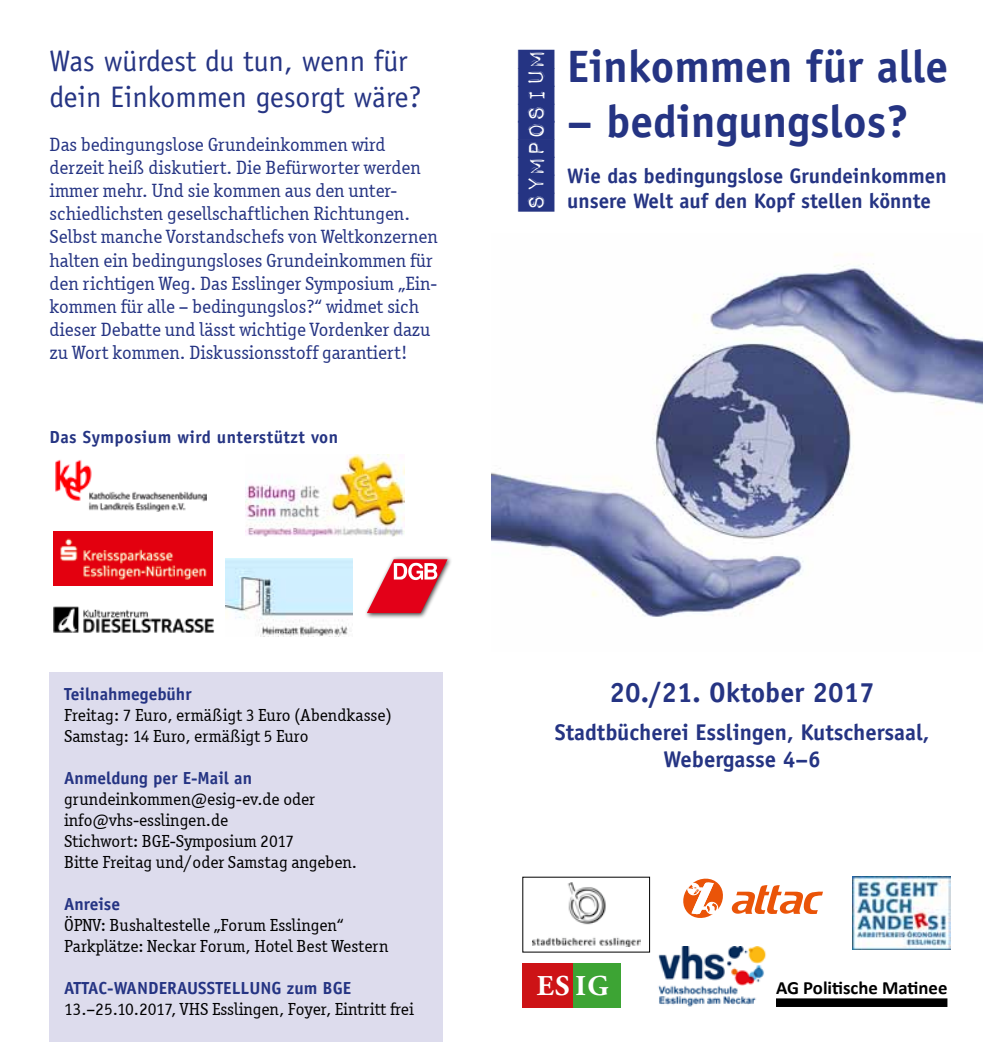
<style>
.page{position:relative;width:983px;height:1042px;background:#fff}
.page>*{position:absolute;margin:0;border:0;box-sizing:border-box;transform-origin:0 0}
.t1{font:700 45.5px "Officina Sans Std";color:#253483}
.t2{font:29.75px/35.7px "Officina Sans Std";color:#253483}
.t3{font:29.75px "Impact Label";color:#253483}
.t4{font:700 28.7px "Adobe Garamond Pro";color:#fff}
.t5{font:700 28px "Officina Sans Std";color:#253483}
.t6{font:700 22.75px/27.3px "Officina Sans Std";color:#253483;text-align:center}
.t7{font:700 21px/25.2px "Officina Sans Std";color:#253483}
.t8{font:19.25px/23.1px "Officina Serif ITCTT Book";color:#253483}
.t9{font:700 18.72px "Calibri";color:#000}
.t10{font:17.5px/21px "Officina Serif ITCTT Book";color:#000}
.t11{font:700 17.5px "Officina Sans Std";color:#253483}
.t12{font:700 17.5px "Officina Sans Std";letter-spacing:.025em;color:#253483}
</style>
<div class="page">
<div style="left:49px;top:672px;width:393px;height:370px;background:#dddced"></div>
<img style="left:649px;top:947px;width:117px;height:60px">
<img style="left:54px;top:532px;width:158px;height:53px">
<img style="left:246px;top:454px;width:158px;height:82px">
<img style="left:55px;top:460px;width:151px;height:51px">
<img style="left:225px;top:558px;width:128px;height:78px">
<img style="left:54px;top:607px;width:160px;height:26px">
<div style="left:364px;top:556px;width:89px;height:63px;background:#000;opacity:.75"></div>
<svg style="left:367px;top:559px;width:80px;height:54px"></svg>
<img style="left:852px;top:877px;width:97px;height:72px">
<img style="left:532px;top:882px;width:108px;height:64px">
<svg style="left:683px;top:878px;width:139px;height:40px"></svg>
<div style="left:522px;top:963px;width:50px;height:45px;background:#cd1316"></div>
<div style="left:572px;top:963px;width:48px;height:45px;background:#3da434"></div>
<div style="left:775px;top:998px;width:172px;height:9px;background:#000"></div>
<img style="left:491px;top:254px;width:491px;height:363px">
<h2 class="t2" style="left:50px;top:43px;width:373px">Was würdest du tun, wenn für dein Einkommen gesorgt wäre?</h2>
<p class="t8" style="left:50px;top:133px;width:389px">Das bedingungslose Grundeinkommen wird derzeit heiß diskutiert. Die Befürworter werden immer mehr. Und sie kommen aus den unter&shy;schiedlichsten gesellschaftlichen Richtungen.<br>Selbst manche Vorstandschefs von Weltkonzernen halten ein bedingungsloses Grundeinkommen für den richtigen Weg. Das Esslinger Symposium „Ein&shy;kommen für alle – bedingungslos?“ widmet sich dieser Debatte und lässt wichtige Vordenker dazu zu Wort kommen. Diskussionsstoff garantiert!</p>
<p class="t12" style="left:50px;top:426px;width:290px">Das Symposium wird unterstützt von</p>
<h2 class="t3" style="left:518px;top:211px;width:162px;rotate:-90deg">Symposium</h2>
<h1 class="t1" style="left:567px;top:38px;width:382px">Einkommen für alle</h1>
<h1 class="t1" style="left:567px;top:93px;width:343px">– bedingungslos?</h1>
<p class="t7" style="left:567px;top:163px;width:381px">Wie das bedingungslose Grundeinkommen unsere Welt auf den Kopf stellen könnte</p>
<p class="t11" style="left:64px;top:683px;width:129px">Teilnahmegebühr</p>
<p class="t10" style="left:64px;top:704px;width:329px">Freitag: 7 Euro, ermäßigt 3 Euro (Abendkasse)<br>Samstag: 14 Euro, ermäßigt 5 Euro</p>
<p class="t11" style="left:64px;top:767px;width:189px">Anmeldung per E-Mail an</p>
<p class="t10" style="left:64px;top:788px;width:294px">grundeinkommen@esig-ev.de oder info@vhs-esslingen.de<br>Stichwort: BGE-Symposium 2017<br>Bitte Freitag und/oder Samstag angeben.</p>
<p class="t11" style="left:64px;top:893px;width:58px">Anreise</p>
<p class="t10" style="left:64px;top:914px;width:326px">ÖPNV: Bushaltestelle „Forum Esslingen“<br>Parkplätze: Neckar Forum, Hotel Best Western</p>
<p class="t11" style="left:64px;top:977px;width:144px">Attac-Wande rausste</p>
<p class="t11" style="left:232px;top:977px;width:121px">llung zum BGE</p>
<p class="t10" style="left:64px;top:998px;width:351px">13.–25.10.2017, VHS Esslingen, Foyer, Eintritt frei</p>
<h3 class="t5" style="left:609px;top:675px;width:267px">20./21. Oktober 2017</h3>
<p class="t6" style="left:554px;top:718px;width:376px">Stadtbücherei Esslingen, Kutschersaal,<br>Webergasse 4–6</p>
<h3 class="t4" style="left:536px;top:969px;width:73px">ES IG</h3>
<p class="t9" style="left:775px;top:976px;width:173px">AG Politische Matinee</p>
</div>
